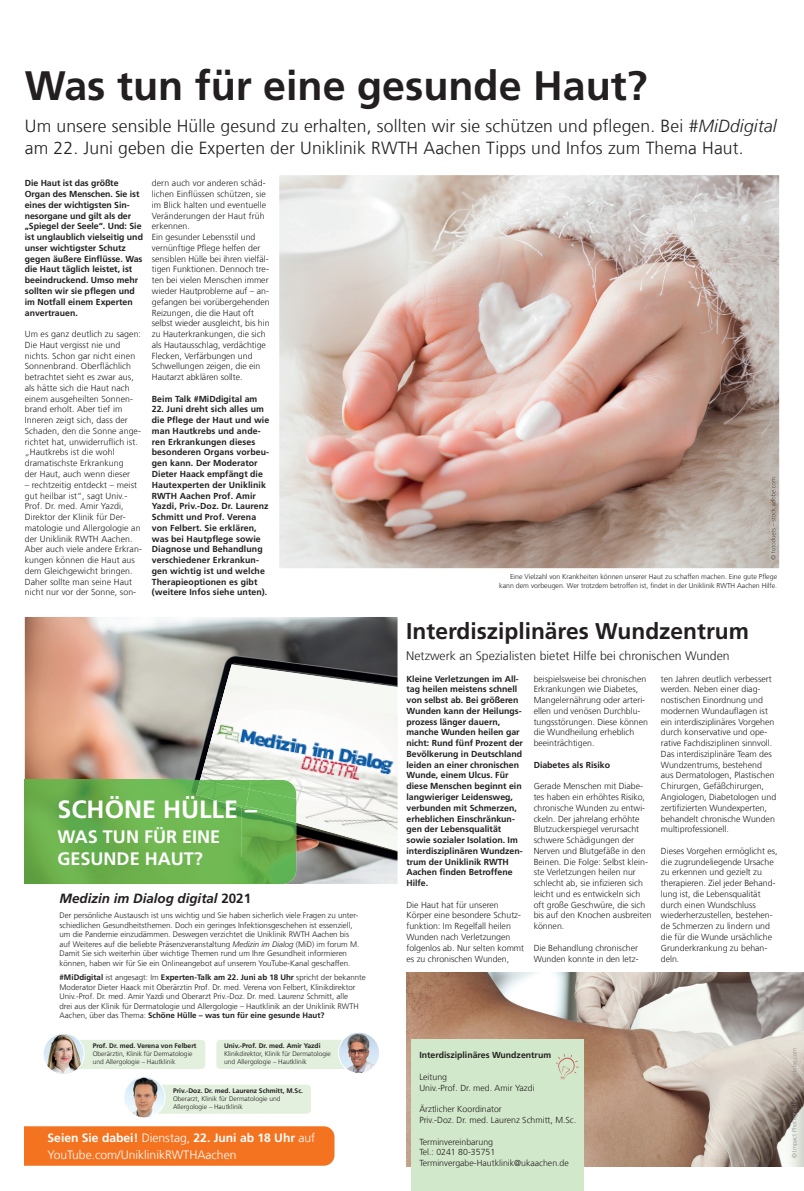
<style>
.page{position:relative;width:804px;height:1191px;background:#fff}
.page>*{position:absolute;margin:0;border:0;box-sizing:border-box;transform-origin:0 0}
.t1{font:700 41.12px "Frutiger LT Com";color:#231f20}
.t2{font:700 25.03px "Frutiger LT Com";color:#fff}
.t3{font:700 22.75px "Frutiger LT Com";color:#231f20}
.t4{font:700 18.03px/21.7px "Frutiger LT Com";color:#fff}
.t5{font:300 17.5px/21.5px "Frutiger LT Com";letter-spacing:.01em;color:#231f20}
.t6{font:italic 700 13.39px "Frutiger LT Com";color:#231f20}
.t7{font:300 12.25px "Frutiger LT Com";color:#231f20}
.t8{font:300 12.08px/16.9px "Frutiger LT Com";color:#fff}
.t9{font:300 8.75px/10.8px "Frutiger LT Com";color:#231f20}
.t10{font:700 8.75px/10.8px "Frutiger LT Com";color:#231f20}
.t11{font:300 7.96px/9.5px "Frutiger LT Com";color:#231f20}
.t12{font:300 7px/8.4px "Frutiger LT Com";color:#231f20;text-align:right}
.t13{font:300 6.65px/8px "Frutiger LT Com";color:#231f20}
.t14{font:700 6.65px "Frutiger LT Com";color:#231f20}
.t15{font:300 6.12px "Frutiger LT Com";color:#8a8c8f}
.s1{font-style:italic}
.s2{font-style:normal}
.s3{font-weight:700}
</style>
<div class="page">
<img style="left:279px;top:175px;width:500px;height:393px">
<img style="left:770px;top:477px;width:5px;height:82px">
<div style="left:25px;top:1126px;width:309px;height:39px;background:#f47321"></div>
<div style="left:144px;top:1084px;width:167px;height:29px;background:#e3f0de;border-radius:4px"></div>
<img style="left:124px;top:1076px;width:41px;height:41px;border-radius:20px">
<div style="left:124px;top:1076px;width:41px;height:42px;border:1px solid #fff;border-radius:50%"></div>
<div style="left:216px;top:1039px;width:143px;height:30px;background:#e3f0de;border-radius:4px"></div>
<img style="left:338px;top:1032px;width:41px;height:41px;border-radius:21px">
<div style="left:338px;top:1032px;width:42px;height:41px;border:1px solid #fff;border-radius:50%"></div>
<img style="left:25px;top:617px;width:372px;height:267px">
<img style="left:25px;top:780px;width:216px;height:104px">
<img style="left:241px;top:851px;width:55px;height:33px">
<svg style="left:196px;top:664px;width:201px;height:187px"></svg>
<img style="left:249px;top:780px;width:47px;height:9px">
<img style="left:196px;top:780px;width:53px;height:26px">
<img style="left:246px;top:789px;width:50px;height:27px">
<div style="left:63px;top:1039px;width:142px;height:30px;background:#e3f0de;border-radius:4px"></div>
<img style="left:43px;top:1033px;width:41px;height:41px;border-radius:21px">
<div style="left:43px;top:1033px;width:41px;height:41px;border:1px solid #fff;border-radius:50%"></div>
<img style="left:406px;top:972px;width:398px;height:194px">
<div style="left:412px;top:1039px;width:172px;height:152px;background:#d2e8ca"></div>
<svg style="left:556px;top:1054px;width:23px;height:26px"></svg>
<h1 class="t1" style="left:25px;top:62px;width:624px">Was tun für eine gesunde Haut?</h1>
<h3 class="t5" style="left:25px;top:116px;width:753px">Um unsere sensible Hülle gesund zu erhalten, sollten wir sie schützen und pflegen. Bei <span class="s1">#MiDdigital </span>am 22. Juni geben die Experten der Uniklinik RWTH Aachen Tipps und Infos zum Thema Haut.</h3>
<p class="t10" style="left:25px;top:178px;width:120px">Die Haut ist das größte<br>Organ des Menschen. Sie ist eines der wichtigsten Sin&shy;nesorgane und gilt als der „Spiegel der Seele“. Und: Sie ist unglaublich vielseitig und unser wichtigster Schutz gegen äußere Einflüsse. Was die Haut täglich leistet, ist beeindruckend. Umso mehr sollten wir sie pflegen und im Notfall einem Experten anvertrauen.</p>
<p class="t9" style="left:25px;top:329px;width:118px">Um es ganz deutlich zu sagen:<br>Die Haut vergisst nie und nichts. Schon gar nicht einen<br>Sonnenbrand. Oberflächlich betrachtet sieht es zwar aus, als hätte sich die Haut nach einem ausgeheilten Sonnen&shy;brand erholt. Aber tief im<br>Inneren zeigt sich, dass der<br>Schaden, den die Sonne ange&shy;richtet hat, unwiderruflich ist. „Hautkrebs ist die wohl dramatischste Erkrankung<br>der Haut, auch wenn dieser</p>
<p class="t9" style="left:25px;top:479px;width:119px">– rechtzeitig entdeckt – meist gut heilbar ist“, sagt Univ.-<br>Prof. Dr. med. Amir Yazdi,<br>Direktor der Klinik für Der&shy;matologie und Allergologie an der Uniklinik RWTH Aachen.<br>Aber auch viele andere Erkran&shy;kungen können die Haut aus dem Gleichgewicht bringen.<br>Daher sollte man seine Haut nicht nur vor der Sonne, son-</p>
<p class="t9" style="left:152px;top:178px;width:119px">dern auch vor anderen schäd&shy;lichen Einflüssen schützen, sie im Blick halten und eventuelle<br>Veränderungen der Haut früh erkennen.<br>Ein gesunder Lebensstil und vernünftige Pflege helfen der sensiblen Hülle bei ihren vielfäl&shy;tigen Funktionen. Dennoch tre&shy;ten bei vielen Menschen immer wieder Hautprobleme auf – an&shy;gefangen bei vorübergehenden<br>Reizungen, die die Haut oft selbst wieder ausgleicht, bis hin zu Haut erkrankungen, die sich als Hautausschlag, verdächtige<br>Flecken, Verfärbungen und<br>Schwellungen zeigen, die ein<br>Hautarzt abklären sollte.</p>
<p class="t10" style="left:152px;top:393px;width:107px">Beim Talk #MiDdigital am</p>
<p class="t10" style="left:152px;top:404px;width:119px">22. Juni dreht sich alles um die Pflege der Haut und wie man Hautkrebs und ande&shy;ren Erkrankungen dieses besonderen Organs vorbeu&shy;gen kann. Der Moderator<br>Dieter Haack empfängt die<br>Hautexperten der Uniklinik<br>RWTH Aachen Prof. Amir<br>Yazdi, Priv.-Doz. Dr. Laurenz<br>Schmitt und Prof. Verena von Felbert. Sie erklären, was bei Hautpflege sowie<br>Diagnose und Behandlung verschiedener Erkrankun&shy;gen wichtig ist und welche<br>Therapieoptionen es gibt (weitere Infos siehe unten).</p>
<h2 class="t2" style="left:57px;top:794px;width:201px">SCHÖNE HÜLLE –</h2>
<h3 class="t4" style="left:57px;top:826px;width:164px">WAS TUN FÜR EINE<br>GESUNDE HAUT?</h3>
<h3 class="t6" style="left:60px;top:890px;width:193px">Medizin im Dialog digital <span class="s2">2021</span></h3>
<p class="t11" style="left:60px;top:910px;width:301px">Der persönliche Austausch ist uns wichtig und Sie haben sicherlich viele Fragen zu unter&shy;schiedlichen Gesundheitsthemen. Doch ein geringes Infektionsgeschehen ist essenziell, um die Pandemie einzudämmen. Deswegen verzichtet die Uniklinik RWTH Aachen bis auf Weiteres auf die beliebte Präsenzveranstaltung <span class="s1">Medizin im Dialog</span> (MiD) im forum M.<br>Damit Sie sich weiterhin über wichtige Themen rund um Ihre Gesundheit informieren können, haben wir für Sie ein Onlineangebot auf unserem YouTube-Kanal geschaffen.</p>
<p class="t11" style="left:60px;top:972px;width:308px"><span class="s3">#MiDdigital</span> ist angesagt: Im <span class="s3">Experten-Talk am 22. Juni ab 18 Uhr</span> spricht der bekannte Moderator Dieter Haack mit Oberärztin Prof. Dr. med. Verena von Felbert, Klinikdirektor Univ.-Prof. Dr. med. Amir Yazdi und Oberarzt Priv.-Doz. Dr. med. Laurenz Schmitt, alle<br>drei aus der Klinik für Dermatologie und Allergologie – Hautklinik an der Uniklinik RWTH Aachen, über das Thema: <span class="s3">Schöne Hülle – was tun für eine gesunde Haut?</span></p>
<p class="t14" style="left:93px;top:1042px;width:105px">Prof. Dr. med. Verena von Felbert</p>
<p class="t13" style="left:93px;top:1050px;width:101px">Oberärztin, Klinik für Dermatologie und Allergologie – Hautklinik</p>
<p class="t14" style="left:224px;top:1042px;width:98px">Univ.-Prof. Dr. med. Amir Yazdi</p>
<p class="t13" style="left:224px;top:1050px;width:108px">Klinikdirektor, Klinik für Dermatologie und Allergologie – Hautklinik</p>
<p class="t14" style="left:173px;top:1086px;width:132px">Priv.-Doz. Dr. med. Laurenz Schmitt, M.Sc.</p>
<p class="t13" style="left:173px;top:1094px;width:109px">Oberarzt, Klinik für Dermatologie und<br>Allergologie – Hautklinik</p>
<h3 class="t8" style="left:48px;top:1129px;width:269px"><span class="s3">Seien Sie dabei!</span> Dienstag, <span class="s3">22. Juni ab 18 Uhr</span> auf<br>YouTube.com/UniklinikRWTHAachen</h3>
<p class="t12" style="left:499px;top:572px;width:279px">Eine Vielzahl von Krankheiten können unserer Haut zu schaffen machen. Eine gute Pflege kann dem vorbeugen. Wer trotzdem betroffen ist, findet in der Uniklinik RWTH Aachen Hilfe.</p>
<h3 class="t3" style="left:406px;top:617px;width:344px">Interdisziplinäres Wundzentrum</h3>
<h3 class="t7" style="left:406px;top:648px;width:325px">Netzwerk an Spezialisten bietet Hilfe bei chronischen Wunden</h3>
<p class="t10" style="left:406px;top:673px;width:118px">Kleine Verletzungen im All&shy;tag heilen meistens schnell von selbst ab. Bei größeren<br>Wunden kann der Heilungs&shy;prozess länger dauern,<br>man che Wunden heilen gar nicht: Rund fünf Prozent der<br>Bevölkerung in Deutschland leiden an einer chronischen<br>Wunde, einem Ulcus. Für diese Menschen beginnt ein langwieriger Leidensweg, verbunden mit Schmerzen, erheblichen Einschränkun&shy;gen der Lebensqualität sowie sozialer Isolation. Im interdisziplinären Wundzen&shy;trum der Uniklinik RWTH<br>Aachen finden Betroffene<br>Hilfe.</p>
<p class="t9" style="left:406px;top:899px;width:119px">Die Haut hat für unseren<br>Körper eine besondere Schutz&shy;funktion: Im Regelfall heilen<br>Wunden nach Verletzungen folgenlos ab. Nur selten kommt es zu chronischen Wunden,</p>
<p class="t9" style="left:533px;top:673px;width:116px">beispielsweise bei chronischen<br>Erkrankungen wie Diabetes,<br>Mangelernährung oder arteri&shy;ellen und venösen Durchblu&shy;tungsstörungen. Diese können die Wundheilung erheblich beeinträchtigen.</p>
<p class="t10" style="left:533px;top:759px;width:78px">Diabetes als Risiko</p>
<p class="t9" style="left:533px;top:781px;width:120px">Gerade Menschen mit Diabe&shy;tes haben ein erhöhtes Risiko, chronische Wunden zu entwi&shy;ckeln. Der jahrelang erhöhte<br>Blutzuckerspiegel verursacht schwere Schädigungen der<br>Nerven und Blutgefäße in den<br>Beinen. Die Folge: Selbst klein&shy;ste Verletzungen heilen nur schlecht ab, sie infizieren sich leicht und es entwickeln sich oft große Geschwüre, die sich bis auf den Knochen ausbreiten können.</p>
<p class="t9" style="left:533px;top:942px;width:106px">Die Behandlung chronischer<br>Wunden konnte in den letz-</p>
<p class="t9" style="left:661px;top:673px;width:117px">ten Jahren deutlich verbessert werden. Neben einer diag&shy;nostischen Einordnung und modernen Wundauflagen ist ein interdisziplinäres Vorgehen durch konservative und ope&shy;rative Fachdisziplinen sinnvoll.<br>Das interdisziplinäre Team des<br>Wundzentrums, bestehend aus Dermatologen, Plastischen<br>Chirurgen, Gefäßchirurgen,<br>Angiologen, Diabetologen und zertifizierten Wundexperten, behandelt chronische Wunden multiprofessionell.</p>
<p class="t9" style="left:661px;top:845px;width:118px">Dieses Vorgehen ermöglicht es, die zugrundeliegende Ursache zu erkennen und gezielt zu therapieren. Ziel jeder Behand&shy;lung ist, die Lebensqualität durch einen Wundschluss wiederherzustellen, bestehen&shy;de Schmerzen zu lindern und die für die Wunde ursächliche<br>Grunderkrankung zu behan&shy;deln.</p>
<p class="t10" style="left:419px;top:1050px;width:133px">Interdisziplinäres Wundzentrum</p>
<p class="t9" style="left:419px;top:1071px;width:117px">Leitung<br>Univ.-Prof. Dr. med. Amir Yazdi</p>
<p class="t9" style="left:419px;top:1103px;width:158px">Ärztlicher Koordinator<br>Priv.-Doz. Dr. med. Laurenz Schmitt, M.Sc.</p>
<p class="t9" style="left:419px;top:1136px;width:151px">Terminvereinbarung<br>Tel.: 0241 80-35751<br>Terminvergabe-Hautklinik@ukaachen.de</p>
<p class="t15" style="left:791px;top:1158px;width:112px;rotate:-90deg">© Impact Photography – stock.adobe.com</p>
</div>
